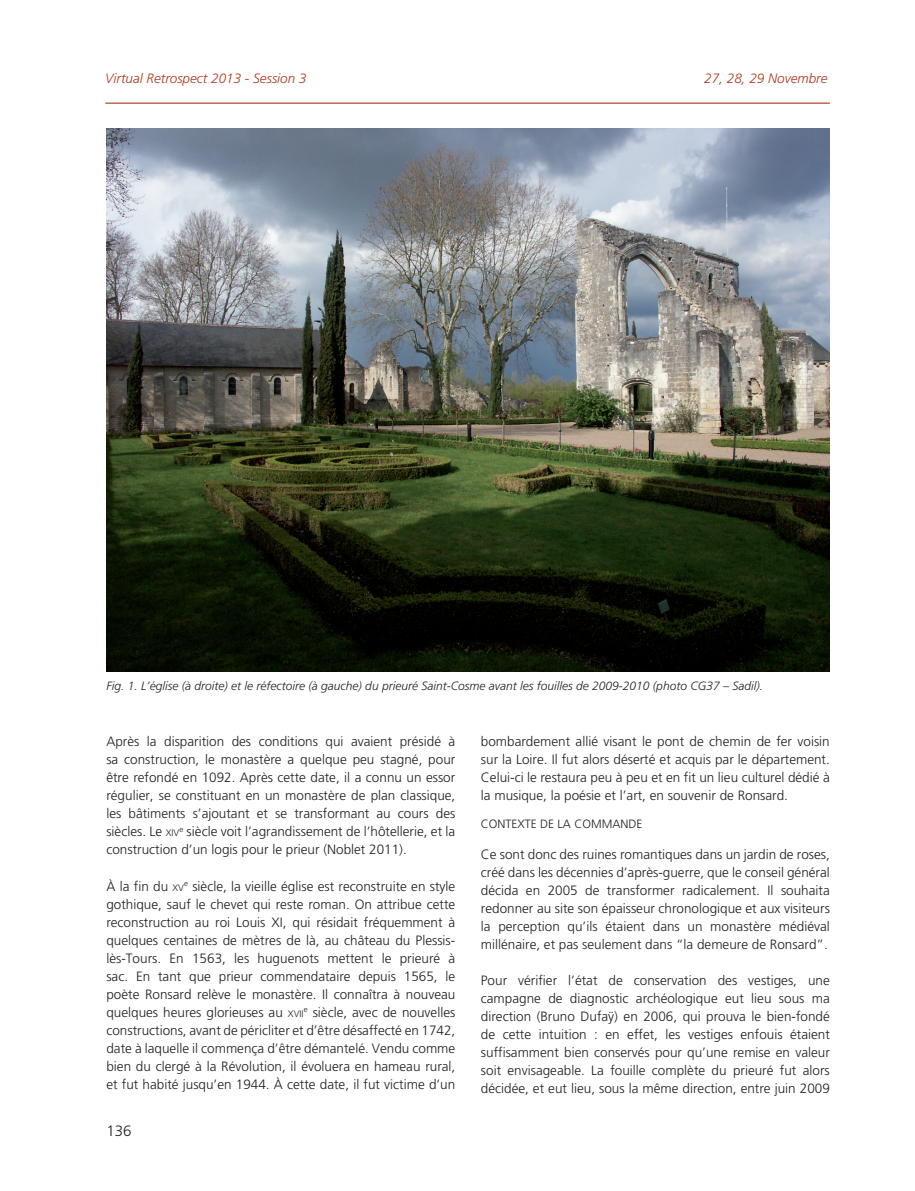
<style>
.page{position:relative;width:915px;height:1191px;background:#fff}
.page>*{position:absolute;margin:0;border:0;box-sizing:border-box;transform-origin:0 0}
.t1{font:300 15px "Frutiger";color:#231f20}
.t2{font:300 13.5px/18px "Frutiger";color:#231f20;text-align:justify}
.t3{font:italic 300 13.5px "Frutiger";color:#ad371a}
.t4{font:italic 300 12px "Frutiger";color:#231f20}
.t5{font:300 12px "Frutiger";color:#231f20}
.s1{font-size:9.45px}
</style>
<div class="page">
<hr style="left:105px;top:103px;width:724px;height:1px;background:#ad371a">
<img style="left:106px;top:129px;width:723px;height:542px">
<p class="t3" style="left:105px;top:70px;width:203px">Virtual Retrospect 2013 - Session 3</p>
<p class="t3" style="left:704px;top:70px;width:125px">27, 28, 29 Novembre</p>
<p class="t4" style="left:106px;top:679px;width:658px">Fig. 1. L’église (à droite) et le réfectoire (à gauche) du prieuré Saint-Cosme avant les fouilles de 2009-2010 (photo CG37 – Sadil).</p>
<p class="t2" style="left:106px;top:732px;width:350px">Après la disparition des conditions qui avaient présidé à sa construction, le monastère a quelque peu stagné, pour être refondé en 1092. Après cette date, il a connu un essor régulier, se constituant en un monastère de plan classique, les bâtiments s’ajoutant et se transformant au cours des siècles. Le <span class="s1">XIV</span><sup>e</sup> siècle voit l’agrandissement de l’hôtellerie, et la construction d’un logis pour le prieur (Noblet 2011).</p>
<p class="t2" style="left:106px;top:876px;width:350px">À la fin du <span class="s1">XV</span><sup>e</sup> siècle, la vieille église est reconstruite en style gothique, sauf le chevet qui reste roman. On attribue cette reconstruction au roi Louis XI, qui résidait fréquemment à quelques centaines de mètres de là, au château du Plessis&shy;lès-Tours. En 1563, les huguenots mettent le prieuré à sac. En tant que prieur commendataire depuis 1565, le poète Ronsard relève le monastère. Il connaîtra à nouveau quelques heures glorieuses au <span class="s1">XVII</span><sup>e</sup> siècle, avec de nouvelles constructions, avant de péricliter et d’être désaffecté en 1742, date à laquelle il commença d’être démantelé. Vendu comme bien du clergé à la Révolution, il évoluera en hameau rural, et fut habité jusqu’en 1944. À cette date, il fut victime d’un</p>
<p class="t1" style="left:106px;top:1122px;width:27px">136</p>
<p class="t2" style="left:480px;top:732px;width:350px">bombardement allié visant le pont de chemin de fer voisin sur la Loire. Il fut alors déserté et acquis par le département.<br>Celui-ci le restaura peu à peu et en fit un lieu culturel dédié à la musique, la poésie et l’art, en souvenir de Ronsard.</p>
<p class="t5" style="left:480px;top:817px;width:163px">CONTEXTE DE LA COMMANDE</p>
<p class="t2" style="left:480px;top:845px;width:350px">Ce sont donc des ruines romantiques dans un jardin de roses, créé dans les décennies d’après-guerre, que le conseil général décida en 2005 de transformer radicalement. Il souhaita redonner au site son épaisseur chronologique et aux visiteurs la perception qu’ils étaient dans un monastère médiéval millénaire, et pas seulement dans “la demeure de Ronsard”.</p>
<p class="t2" style="left:480px;top:971px;width:350px">Pour vérifier l’état de conservation des vestiges, une campagne de diagnostic archéologique eut lieu sous ma direction (Bruno Dufaÿ) en 2006, qui prouva le bien-fondé de cette intuition : en effet, les vestiges enfouis étaient suffisamment bien conservés pour qu’une remise en valeur soit envisageable. La fouille complète du prieuré fut alors décidée, et eut lieu, sous la même direction, entre juin 2009</p>
</div>
